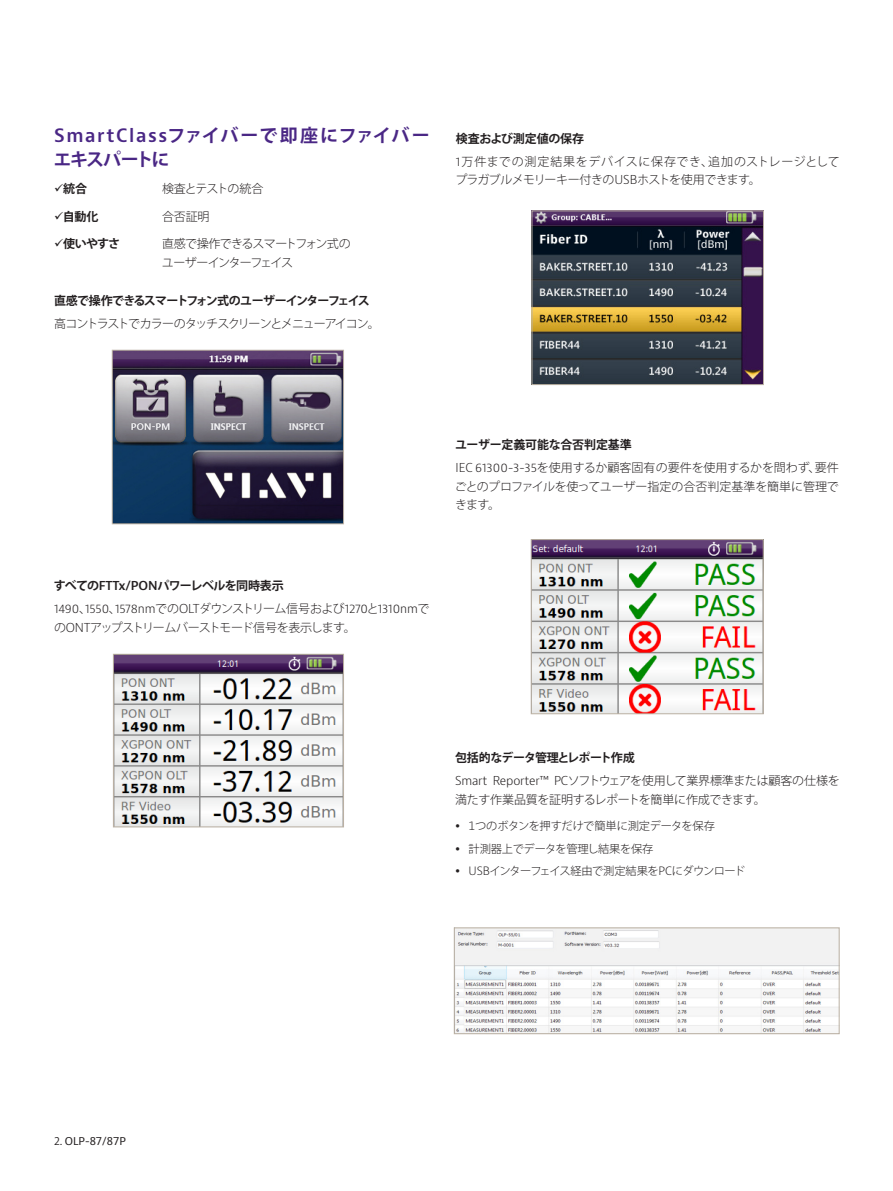
<style>
.page{position:relative;width:893px;height:1191px;background:#fff}
.page>*{position:absolute;margin:0;border:0;box-sizing:border-box;transform-origin:0 0}
.Header_12_16{font:700 18px/24px "Koz Go Pro";letter-spacing:-.02em;color:#4a2785}
.Body_text_8_12_5{font:300 12px/18.8px "Koz Go Pro";letter-spacing:-.035em;color:#231f20}
.Body_text_8_12_5-2{font:300 12px/18.8px "Koz Go Pro";letter-spacing:-.07em;color:#231f20}
.Subhead_1{font:700 12px "Koz Go Pro";letter-spacing:-.05em;color:#231f20}
.Body_text_8_12_5-3{font:300 12px "Koz Go Pro";letter-spacing:-.1em;color:#231f20}
.Body_text_8_12_5-4{font:300 12px/18.8px "Koz Go Pro";letter-spacing:-.065em;color:#231f20}
.Subhead_1-2{font:700 12px "Koz Go Pro";letter-spacing:-.07em;color:#231f20}
.Subhead_1-3{font:700 12px "Koz Go Pro";letter-spacing:-.01em;color:#231f20}
.Body_text_8_12_5-5{font:700 12px "Koz Go Pro";letter-spacing:-.04em;color:#231f20}
.Subhead_1-4{font:700 12px "Koz Go Pro";letter-spacing:-.02em;color:#231f20}
.Body_text_8_12_5-6{font:300 12px "Koz Go Pro";letter-spacing:-.075em;color:#231f20}
.t1{font:300 11.25px "Koz Go Pro";letter-spacing:-.03em;color:#231f20}
.t2{font:300 11.25px "Koz Go Pro";letter-spacing:-.06em;color:#231f20}
.Running_foot__left{font:10.5px "Bernino Sans";color:#231f20}
.s1{font-family:"Bernino Sans";font-weight:600}
.s2{font-family:"Bernino Sans"}
.s3{font-family:"Koz Go Pro"}
</style>
<div class="page">
<img style="left:114px;top:352px;width:228px;height:170px">
<div style="left:112px;top:350px;width:232px;height:174px;border:1px solid #bbb1a3"></div>
<img style="left:115px;top:656px;width:227px;height:169px">
<div style="left:113px;top:654px;width:231px;height:173px;border:1px solid #bbb1a3"></div>
<img style="left:534px;top:212px;width:228px;height:171px">
<div style="left:532px;top:210px;width:232px;height:175px;border:1px solid #bbb1a3"></div>
<img style="left:533px;top:541px;width:229px;height:171px">
<div style="left:531px;top:539px;width:233px;height:175px;border:1px solid #bbb1a3"></div>
<img style="left:456px;top:929px;width:381px;height:103px">
<div style="left:454px;top:927px;width:385px;height:107px;border:1px solid #bbb1a3"></div>
<p class="Header_12_16" style="left:53px;top:125px;width:378px"><span class="s1">SmartClass</span>ファイバーで即座にファイバーエキスパートに</p>
<p class="Body_text_8_12_5-5" style="left:54px;top:181px;width:35px">✓統合</p>
<p class="Body_text_8_12_5-6" style="left:162px;top:181px;width:103px">検査とテストの統合</p>
<p class="Body_text_8_12_5-5" style="left:54px;top:208px;width:46px">✓自動化</p>
<p class="Body_text_8_12_5" style="left:162px;top:207px;width:49px">合否証明</p>
<p class="Body_text_8_12_5-5" style="left:54px;top:236px;width:68px">✓使いやすさ</p>
<p class="Body_text_8_12_5-4" style="left:162px;top:234px;width:190px">直感で操作できるスマートフォン式のユーザーインターフェイス</p>
<p class="Subhead_1-2" style="left:54px;top:292px;width:317px">直感で操作できるスマートフォン式のユーザーインターフェイス</p>
<p class="Body_text_8_12_5-3" style="left:54px;top:315px;width:327px">高コントラストでカラーのタッチスクリーンとメニューアイコン。</p>
<p class="Subhead_1-4" style="left:456px;top:130px;width:130px">検査および測定値の保存</p>
<p class="Body_text_8_12_5" style="left:455px;top:152px;width:386px"><span class="s2">1</span>万件までの測定結果をデバイスに保存でき、追加のストレージとしてプラガブルメモリーキー付きの<span class="s2">USB</span>ホストを使用できます。</p>
<p class="Subhead_1-3" style="left:455px;top:437px;width:178px">ユーザー定義可能な合否判定基準</p>
<p class="Body_text_8_12_5" style="left:455px;top:458px;width:386px;text-align:justify"><span class="s2">IEC 61300-3-35</span>を使用するか顧客固有の要件を使用するかを問わず、要件ごとのプロファイルを使ってユーザー指定の合否判定基準を簡単に管理できます。</p>
<p class="Subhead_1" style="left:54px;top:578px;width:232px">すべての<span class="s1">FTTx/PON</span>パワーレベルを同時表示</p>
<p class="Body_text_8_12_5-2" style="left:54px;top:599px;width:377px"><span class="s2">1490</span>、<span class="s2">1550</span>、<span class="s2">1578nm</span>での<span class="s2">OLT</span>ダウンストリーム信号および<span class="s2">1270</span>と<span class="s2">1310nm</span>での<span class="s2">ONT</span>アップストリームバーストモード信号を表示します。</p>
<p class="Subhead_1" style="left:455px;top:750px;width:181px">包括的なデータ管理とレポート作成</p>
<p class="Body_text_8_12_5" style="left:455px;top:771px;width:386px"><span class="s2">Smart Reporter™ PC</span>ソフトウェアを使用して業界標準または顧客の仕様を満たす作業品質を証明するレポートを簡単に作成できます。</p>
<p class="t1" style="left:468px;top:819px;width:248px"><span class="s2">1</span>つのボタンを押すだけで簡単に測定データを保存</p>
<p class="t1" style="left:468px;top:841px;width:186px">計測器上でデータを管理し結果を保存</p>
<p class="t2" style="left:468px;top:863px;width:278px"><span class="s2">USB</span>インターフェイス経由で測定結果を<span class="s2">PC</span>にダウンロード</p>
<p class="Running_foot__left" style="left:54px;top:1134px;width:73px"><span class="s3">2</span>. OLP-87/87P</p>
</div>
